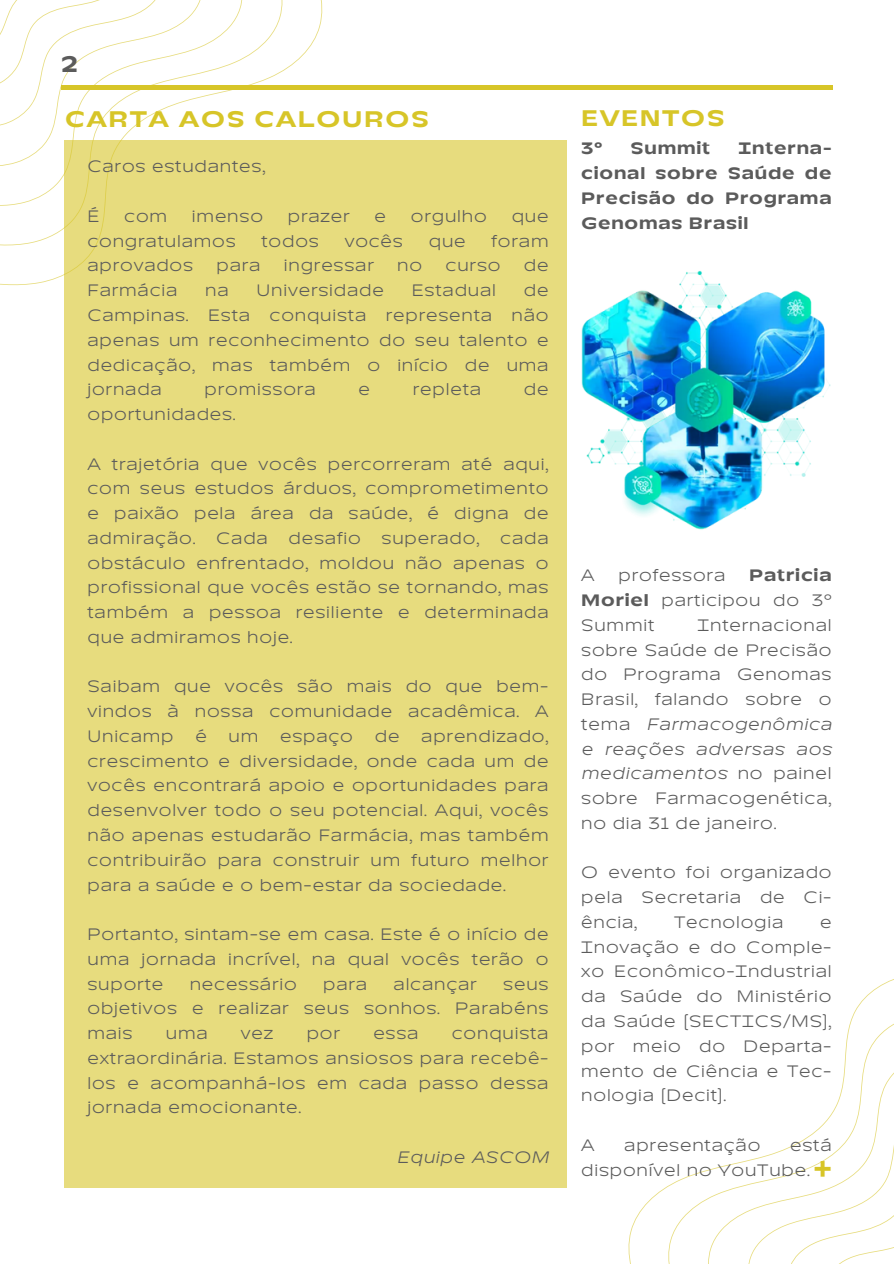
<style>
.page{position:relative;width:894px;height:1264px;background:#fff}
.page>*{position:absolute;margin:0;border:0;box-sizing:border-box;transform-origin:0 0}
.t1{font:700 22.5px "TT Runs";letter-spacing:.065em;color:#d7c528}
.t2{font:700 22.5px "TT Runs";color:#5b5b5b}
.t3{font:16.5px/24.8px "TT Runs";letter-spacing:.05em;color:#5b5b5b;text-align:justify}
.t4{font:700 16.5px/24.8px "TT Runs";letter-spacing:.05em;color:#5b5b5b;text-align:justify}
.t5{font:italic 16.5px "TT Runs";letter-spacing:.05em;color:#5b5b5b}
.s1{font-weight:700}
.s2{font-style:italic}
.s3{font-weight:700;font-size:30px;color:#d7c528}
</style>
<div class="page">
<hr style="left:61px;top:86px;width:771px;height:3px;background:#d7c528">
<svg style="left:0;top:0;width:287px;height:247px"></svg>
<svg style="left:0;top:0;width:246px;height:207px"></svg>
<svg style="left:0;top:0;width:205px;height:167px"></svg>
<svg style="left:663px;top:1009px;width:230px;height:254px"></svg>
<svg style="left:704px;top:1049px;width:189px;height:214px"></svg>
<div style="left:65px;top:140px;width:501px;height:1047px;background:#e7dc7e"></div>
<img style="left:581px;top:270px;width:250px;height:260px">
<h1 class="t2" style="left:61px;top:50px;width:18px">2</h1>
<h1 class="t1" style="left:65px;top:104px;width:366px">CARTA AOS CALOUROS</h1>
<p class="t3" style="left:87px;top:155px;width:179px">Caros estudantes,</p>
<p class="t3" style="left:87px;top:204px;width:14px">É</p>
<p class="t3" style="left:124px;top:204px;width:44px">com</p>
<p class="t3" style="left:192px;top:204px;width:72px">imenso</p>
<p class="t3" style="left:288px;top:204px;width:63px">prazer</p>
<p class="t3" style="left:374px;top:204px;width:13px">e</p>
<p class="t3" style="left:411px;top:204px;width:77px">orgulho</p>
<p class="t3" style="left:511px;top:204px;width:38px">que</p>
<p class="t3" style="left:87px;top:229px;width:150px">congratulamos</p>
<p class="t3" style="left:261px;top:229px;width:59px">todos</p>
<p class="t3" style="left:344px;top:229px;width:60px">vocês</p>
<p class="t3" style="left:428px;top:229px;width:38px">que</p>
<p class="t3" style="left:491px;top:229px;width:59px">foram</p>
<p class="t3" style="left:87px;top:254px;width:107px">aprovados</p>
<p class="t3" style="left:216px;top:254px;width:45px">para</p>
<p class="t3" style="left:284px;top:254px;width:92px">ingressar</p>
<p class="t3" style="left:397px;top:254px;width:26px">no</p>
<p class="t3" style="left:445px;top:254px;width:56px">curso</p>
<p class="t3" style="left:523px;top:254px;width:26px">de</p>
<p class="t3" style="left:87px;top:278px;width:91px">Farmácia</p>
<p class="t3" style="left:205px;top:278px;width:25px">na</p>
<p class="t3" style="left:256px;top:278px;width:129px">Universidade</p>
<p class="t3" style="left:411px;top:278px;width:86px">Estadual</p>
<p class="t3" style="left:87px;top:278px;width:462px;text-indent:436px">de Campinas. Esta conquista representa não apenas um reconhecimento do seu talento e dedicação, mas também o início de uma jornada</p>
<p class="t3" style="left:204px;top:377px;width:112px">promissora</p>
<p class="t3" style="left:358px;top:377px;width:13px">e</p>
<p class="t3" style="left:412px;top:377px;width:70px">repleta</p>
<p class="t3" style="left:523px;top:377px;width:26px">de</p>
<p class="t3" style="left:87px;top:402px;width:150px">oportunidades.</p>
<p class="t3" style="left:87px;top:452px;width:462px">A trajetória que vocês percorreram até aqui, com seus estudos árduos, comprometimento e paixão pela área da saúde, é digna de admiração.</p>
<p class="t3" style="left:216px;top:526px;width:53px">Cada</p>
<p class="t3" style="left:288px;top:526px;width:74px">desafio</p>
<p class="t3" style="left:381px;top:526px;width:99px">superado,</p>
<p class="t3" style="left:87px;top:526px;width:462px;text-indent:412px">cada obstáculo enfrentado, moldou não apenas o profissional que vocês estão se tornando, mas também a pessoa resiliente e determinada que admiramos hoje.</p>
<p class="t3" style="left:87px;top:674px;width:462px">Saibam que vocês são mais do que bem&shy;vindos à nossa comunidade acadêmica. A Unicamp</p>
<p class="t3" style="left:195px;top:724px;width:13px">é</p>
<p class="t3" style="left:228px;top:724px;width:31px">um</p>
<p class="t3" style="left:280px;top:724px;width:74px">espaço</p>
<p class="t3" style="left:374px;top:724px;width:26px">de</p>
<p class="t3" style="left:87px;top:724px;width:462px;text-indent:334px">aprendizado, crescimento e diversidade, onde cada um de vocês encontrará apoio e oportunidades para desenvolver todo o seu potencial. Aqui, vocês não apenas estudarão Farmácia, mas também contribuirão para construir um futuro melhor para a saúde e o bem-estar da sociedade.</p>
<p class="t3" style="left:87px;top:922px;width:462px">Portanto, sintam-se em casa. Este é o início de uma jornada incrível, na qual vocês terão o suporte</p>
<p class="t3" style="left:190px;top:971px;width:109px">necessário</p>
<p class="t3" style="left:323px;top:971px;width:45px">para</p>
<p class="t3" style="left:393px;top:971px;width:85px">alcançar</p>
<p class="t3" style="left:87px;top:971px;width:462px;text-indent:415px">seus objetivos e realizar seus sonhos. Parabéns mais</p>
<p class="t3" style="left:87px;top:1021px;width:462px;text-indent:364px">conquista extraordinária. Estamos ansiosos para recebê&shy;los e acompanhá-los em cada passo dessa jornada emocionante.</p>
<p class="t5" style="left:397px;top:1146px;width:153px">Equipe ASCOM</p>
<p class="t3" style="left:166px;top:1021px;width:43px">uma</p>
<p class="t3" style="left:241px;top:1021px;width:34px">vez</p>
<p class="t3" style="left:306px;top:1021px;width:35px">por</p>
<p class="t3" style="left:373px;top:1021px;width:47px">essa</p>
<h1 class="t1" style="left:581px;top:104px;width:145px">EVENTOS</h1>
<p class="t4" style="left:581px;top:136px;width:23px">3º</p>
<p class="t4" style="left:630px;top:136px;width:81px">Summit</p>
<p class="t4" style="left:581px;top:136px;width:252px;text-indent:157px">Interna&shy;cional sobre Saúde de Precisão do Programa Genomas Brasil</p>
<p class="t3" style="left:581px;top:563px;width:252px;text-indent:168px"><span class="s1">Patricia Moriel</span> participou do 3º Summit</p>
<p class="t3" style="left:581px;top:563px;width:15px">A</p>
<p class="t3" style="left:618px;top:563px;width:108px">professora</p>
<p class="t3" style="left:581px;top:613px;width:252px;text-indent:116px">Internacional sobre Saúde de Precisão do Programa Genomas Brasil, falando sobre o tema <span class="s2">Farmacogenômica e reações adversas aos medicamentos</span> no painel sobre Farmacogenética, no dia 31 de janeiro.</p>
<p class="t3" style="left:581px;top:860px;width:252px">O evento foi organizado pela Secretaria de Ci&shy;ência,</p>
<p class="t3" style="left:674px;top:910px;width:111px">Tecnologia</p>
<p class="t3" style="left:581px;top:910px;width:252px;text-indent:239px">e Inovação e do Comple&shy;xo Econômico-Industrial da Saúde do Ministério da Saúde (SECTICS/MS), por meio do Departa&shy;mento de Ciência e Tec&shy;nologia (Decit).</p>
<p class="t3" style="left:581px;top:1133px;width:15px">A</p>
<p class="t3" style="left:624px;top:1133px;width:138px">apresentação</p>
<p class="t3" style="left:581px;top:1133px;width:252px;text-align:right">está<br>disponível no YouTube.<span class="s3">+</span></p>
</div>
